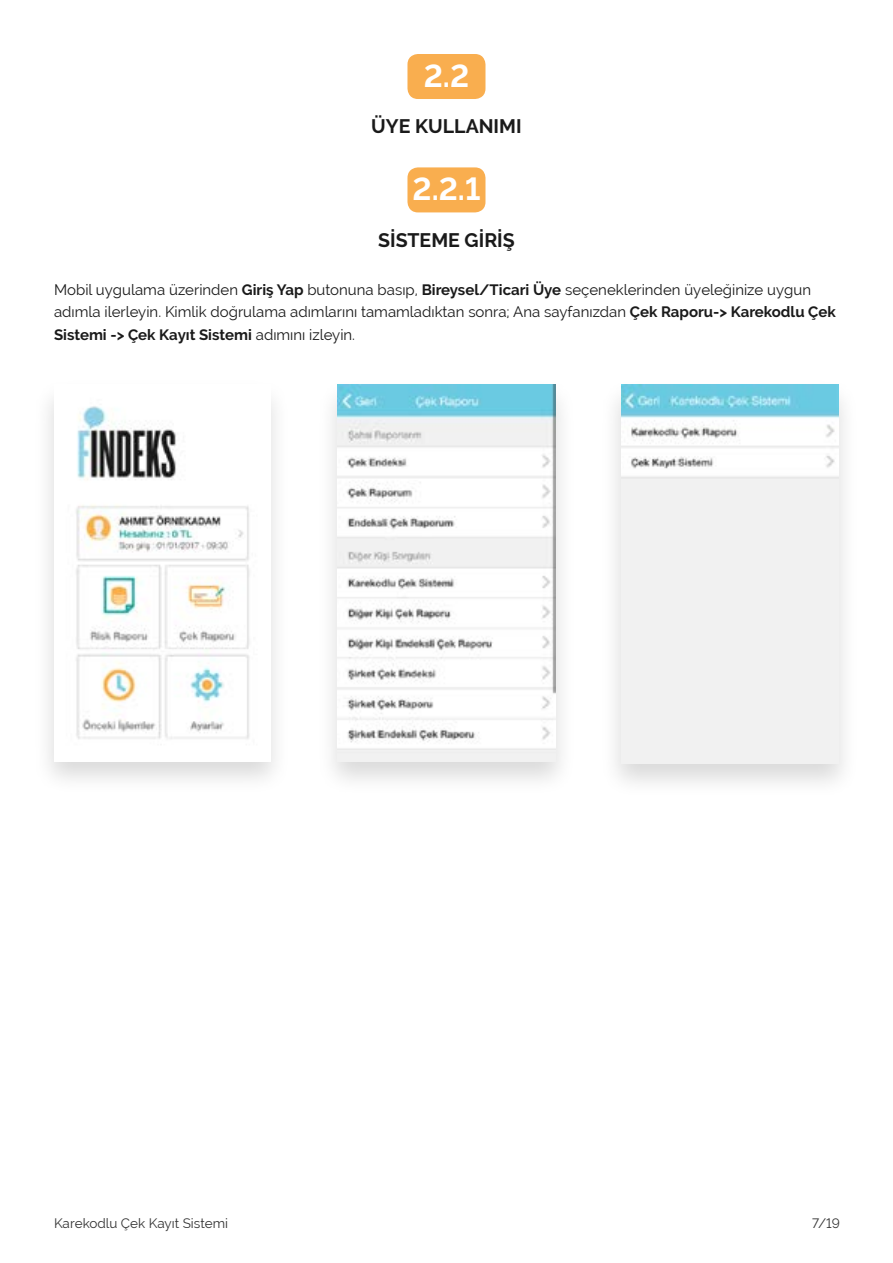
<style>
.page{position:relative;width:893px;height:1263px;background:#fff}
.page>*{position:absolute;margin:0;border:0;box-sizing:border-box;transform-origin:0 0}
.t1{font:700 31.5px "Raleway";color:#fff}
.t2{font:700 19.5px "Raleway";color:#1a1a1a}
.t3{font:15px/22.5px "Raleway";color:#1a1a1a}
.t4{font:13.5px "Raleway";color:#333}
.s1{font-weight:700}
</style>
<div class="page">
<div style="left:407px;top:54px;width:78px;height:45px;background:#f9ae4f;border-radius:10px"></div>
<div style="left:407px;top:167px;width:78px;height:45px;background:#f9ae4f;border-radius:10px"></div>
<div style="left:32px;top:377px;width:260px;height:418px;background:#000;opacity:.15"></div>
<img style="left:54px;top:385px;width:217px;height:376px">
<div style="left:316px;top:377px;width:261px;height:420px;background:#000;opacity:.15"></div>
<img style="left:337px;top:385px;width:218px;height:377px">
<div style="left:599px;top:377px;width:261px;height:421px;background:#000;opacity:.15"></div>
<img style="left:621px;top:385px;width:218px;height:379px">
<h1 class="t1" style="left:424px;top:58px;width:47px">2.2</h1>
<h2 class="t2" style="left:371px;top:115px;width:152px">ÜYE KULLANIMI</h2>
<h1 class="t1" style="left:413px;top:171px;width:69px">2.2.1</h1>
<h2 class="t2" style="left:378px;top:229px;width:138px">SİSTEME GİRİŞ</h2>
<p class="t3" style="left:54px;top:278px;width:783px">Mobil uygulama üzerinden <span class="s1">Giriş Yap</span> butonuna basıp, <span class="s1">Bireysel/Ticari Üye</span> seçeneklerinden üyeleğinize uygun adımla ilerleyin. Kimlik doğrulama adımlarını tamamladıktan sonra; Ana sayfanızdan <span class="s1">Çek Raporu-&gt; Karekodlu Çek<br>Sistemi -&gt; Çek Kayıt Sistemi</span> adımını izleyin.</p>
<p class="t4" style="left:54px;top:1215px;width:176px">Karekodlu Çek Kayıt Sistemi</p>
<p class="t4" style="left:812px;top:1215px;width:30px">7/19</p>
</div>
